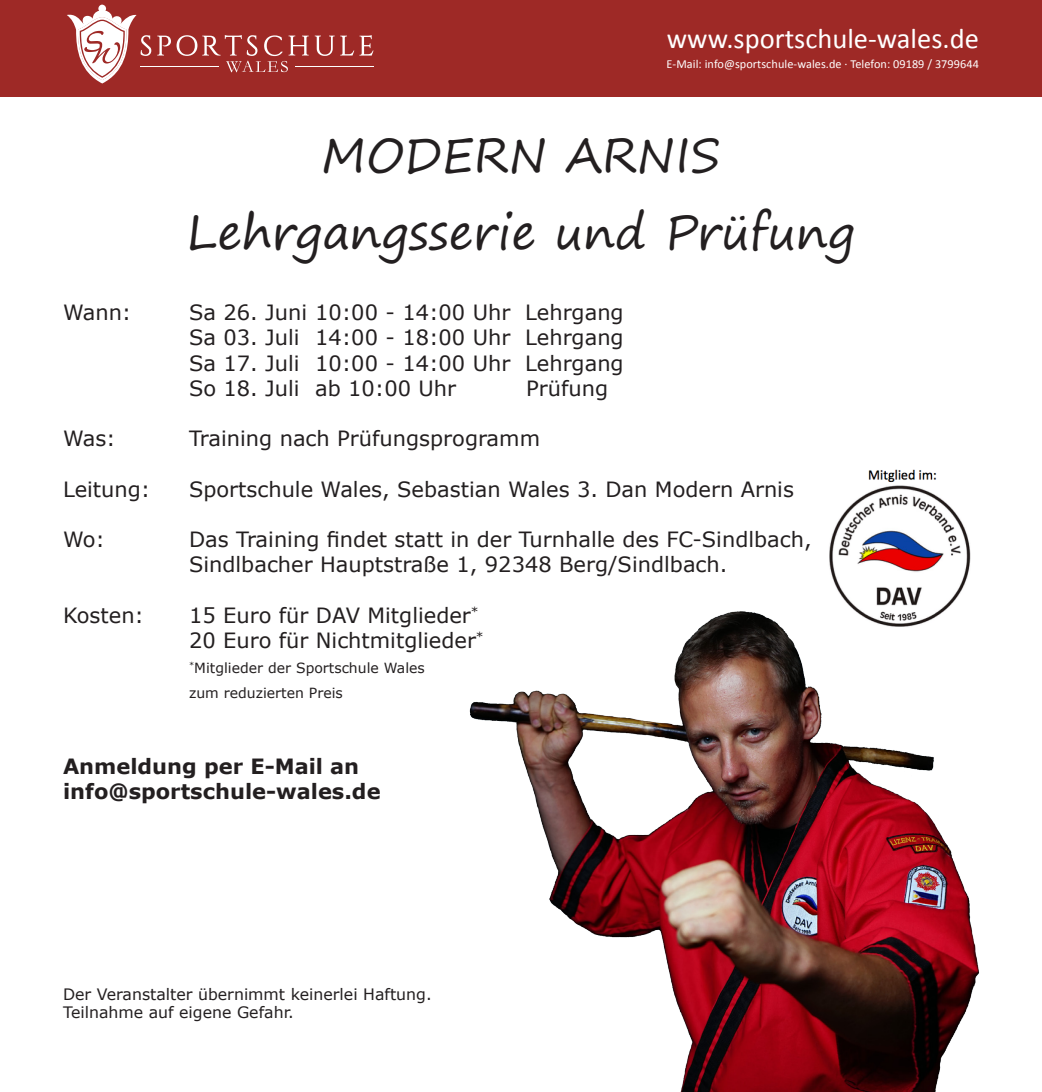
<style>
.page{position:relative;width:1042px;height:1092px;background:#fff}
.page>*{position:absolute;margin:0;border:0;box-sizing:border-box;transform-origin:0 0}
.t1{font:47.25px/76.5px "Segoe Print";color:#231f20;text-align:center}
.t2{font:28.53px "Calibri";color:#fff}
.t3{font:21px/25.2px "Verdana";color:#231f20}
.t4{font:700 21px/25.2px "Verdana";color:#231f20}
.t5{font:15.75px/18.9px "Verdana";color:#231f20}
.t6{font:14px/25.2px "Verdana";color:#231f20}
.t7{font:12.25px "Calibri";letter-spacing:.005em;color:#fff}
</style>
<div class="page">
<div style="left:0;top:0;width:1042px;height:97px;background:#9e2926"></div>
<hr style="left:140px;top:66px;width:79px;height:1px;background:#fff">
<hr style="left:295px;top:66px;width:78px;height:1px;background:#fff">
<svg style="left:67px;top:5px;width:84px;height:78px"></svg>
<svg style="left:157px;top:36px;width:14px;height:19px"></svg>
<svg style="left:177px;top:35px;width:132px;height:37px"></svg>
<svg style="left:315px;top:35px;width:58px;height:21px"></svg>
<img style="left:829px;top:469px;width:142px;height:109px">
<img style="left:469px;top:578px;width:511px;height:513px">
<h2 class="t2" style="left:667px;top:20px;width:314px">www.sportschule-wales.de</h2>
<p class="t7" style="left:666px;top:56px;width:314px">E-Mail: info@sportschule-wales.de · Telefon: 09189 / 3799644</p>
<h1 class="t1" style="left:187px;top:116px;width:670px">MODERN ARNIS<br>Lehrgangsserie und Prüfung</h1>
<p class="t3" style="left:63px;top:299px;width:70px">Wann:</p>
<p class="t3" style="left:189px;top:299px;width:436px">Sa 26. Juni 10:00 - 14:00 Uhr Lehrgang<br>Sa 03. Juli<br>Sa 17. Juli<br>So 18. Juli</p>
<p class="t3" style="left:63px;top:425px;width:54px">Was:</p>
<p class="t3" style="left:189px;top:425px;width:353px">Training nach Prüfungsprogramm</p>
<p class="t3" style="left:63px;top:476px;width:89px">Leitung:</p>
<p class="t3" style="left:189px;top:476px;width:606px">Sportschule Wales, Sebastian Wales 3. Dan Modern Arnis</p>
<p class="t3" style="left:63px;top:526px;width:44px">Wo:</p>
<p class="t3" style="left:189px;top:526px;width:624px">Das Training findet statt in der Turnhalle des FC-Sindlbach,<br>Sindlbacher Hauptstraße 1, 92348 Berg/Sindlbach.</p>
<p class="t3" style="left:63px;top:602px;width:83px">Kosten:</p>
<p class="t3" style="left:189px;top:602px;width:296px">15 Euro für DAV Mitglieder<sup>*<br></sup>20 Euro für Nichtmitglieder<sup>*</sup></p>
<p class="t6" style="left:189px;top:655px;width:237px"><sup>*</sup>Mitglieder der Sportschule Wales zum reduzierten Preis</p>
<p class="t3" style="left:315px;top:325px;width:310px;text-align:justify">14:00 - 18:00 Uhr Lehrgang 10:00 - 14:00 Uhr Lehrgang ab 10:00 Uhr</p>
<p class="t3" style="left:526px;top:375px;width:83px">Prüfung</p>
<p class="t4" style="left:63px;top:753px;width:319px">Anmeldung per E-Mail an info@sportschule-wales.de</p>
<p class="t5" style="left:63px;top:984px;width:370px">Der Veranstalter übernimmt keinerlei Haftung.<br>Teilnahme auf eigene Gefahr.</p>
</div>
